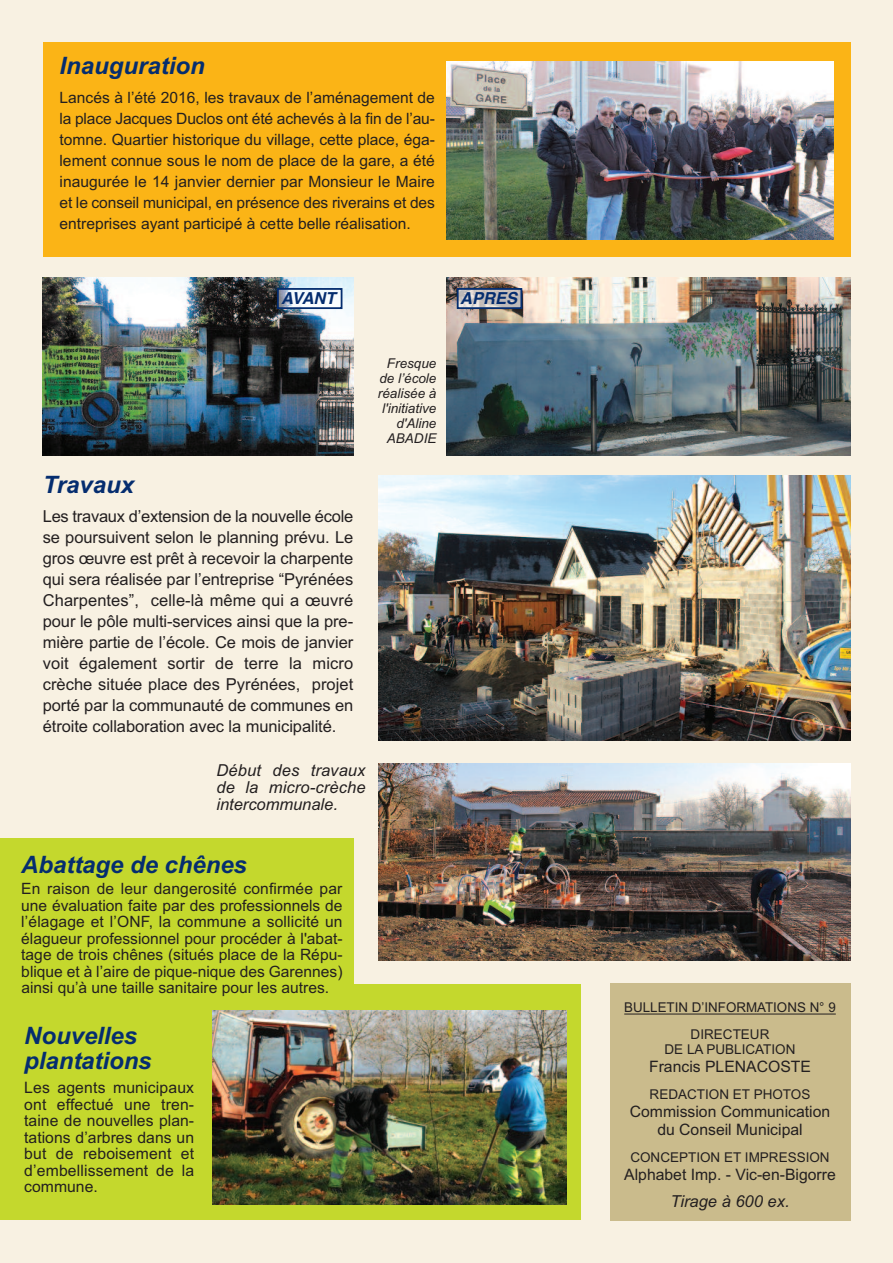
<style>
.page{position:relative;width:893px;height:1263px;background:#f8f1e2}
.page>*{position:absolute;margin:0;border:0;box-sizing:border-box;transform-origin:0 0}
.t1{font:italic 700 24px/25.5px "Arial";color:#052d6f}
.t2{font:16.5px/21px "Arial";letter-spacing:-.005em;color:#231f20;text-align:justify}
.t3{font:italic 16.5px/17.2px "Arial";letter-spacing:.005em;color:#231f20;text-align:justify}
.t4{font:italic 700 16.5px "Helvetica";color:#052d6f}
.t5{font:15.75px/16.5px "Arial";color:#231f20;text-align:center}
.t6{font:15.6px/21px "Arial";color:#231f20;text-align:justify}
.t7{font:13.5px/27px "Arial";color:#231f20;text-align:center}
.t8{font:italic 13.5px/15px "Arial";color:#231f20;text-align:right}
</style>
<div class="page">
<div style="left:0;top:984px;width:581px;height:236px;background:#c4d82d"></div>
<div style="left:610px;top:983px;width:240px;height:237px;background:#cabb8c"></div>
<hr style="left:624px;top:1013px;width:212px;height:1px;background:#231f20">
<div style="left:43px;top:43px;width:807px;height:214px;background:#fbb416"></div>
<img style="left:447px;top:61px;width:387px;height:179px">
<img style="left:378px;top:763px;width:472px;height:198px">
<img style="left:378px;top:476px;width:472px;height:264px">
<img style="left:212px;top:1010px;width:354px;height:194px">
<img style="left:43px;top:277px;width:310px;height:179px">
<img style="left:446px;top:277px;width:404px;height:179px">
<img style="left:280px;top:291px;width:59px;height:15px">
<div style="left:277px;top:288px;width:65px;height:21px;border:2px solid #052d6f"></div>
<img style="left:460px;top:291px;width:59px;height:15px">
<div style="left:457px;top:288px;width:65px;height:21px;border:2px solid #052d6f"></div>
<div style="left:0;top:838px;width:353px;height:146px;background:#c4d82d"></div>
<h1 class="t1" style="left:60px;top:53px;width:147px">Inauguration</h1>
<p class="t6" style="left:60px;top:87px;width:377px">Lancés à l’été 2016, les travaux de l’aménagement de la place Jacques Duclos ont été achevés à la fin de l’au&shy;tomne. Quartier historique du village, cette place, éga&shy;lement connue sous le nom de place de la gare, a été inaugurée le 14 janvier dernier par Monsieur le Maire et le conseil municipal, en présence des riverains et des entreprises ayant participé à cette belle réalisation.</p>
<p class="t4" style="left:281px;top:288px;width:56px">AVANT</p>
<p class="t4" style="left:460px;top:288px;width:58px">APRES</p>
<p class="t8" style="left:378px;top:356px;width:60px">Fresque de l’école réalisée à l'initiative d'Aline<br>ABADIE</p>
<h1 class="t1" style="left:43px;top:472px;width:93px">Travaux</h1>
<p class="t2" style="left:43px;top:505px;width:312px">Les travaux d’extension de la nouvelle école se poursuivent selon le planning prévu. Le gros œuvre est prêt à recevoir la charpente qui sera réalisée par l’entreprise “Pyrénées Charpentes”, celle-là même qui a œuvré pour le pôle multi-services ainsi que la pre&shy;mière partie de l’école. Ce mois de janvier voit également sortir de terre la micro crèche située place des Pyrénées, projet porté par la communauté de communes en étroite collaboration avec la municipalité.</p>
<p class="t3" style="left:216px;top:761px;width:151px">Début des travaux de la micro-crèche intercommunale.</p>
<h1 class="t1" style="left:21px;top:852px;width:227px">Abattage de chênes</h1>
<p class="t6" style="left:21px;top:880px;width:323px;line-height:16.5px">En raison de leur dangerosité confirmée par une évaluation faite par des professionnels de l’élagage et l’ONF, la commune a sollicité un élagueur professionnel pour procéder à l'abat&shy;tage de trois chênes (situés place de la Répu&shy;blique et à l’aire de pique-nique des Garennes) ainsi qu’à une taille sanitaire pour les autres.</p>
<h1 class="t1" style="left:24px;top:1023px;width:129px">Nouvelles plantations</h1>
<p class="t5" style="left:24px;top:1079px;width:171px;text-align:justify">Les agents municipaux ont effectué une tren&shy;taine de nouvelles plan&shy;tations d’arbres dans un but de reboisement et d’embellissement de la commune.</p>
<p class="t7" style="left:624px;top:994px;width:213px">BULLETIN D’INFORMATIONS N° 9<br>DIRECTEUR</p>
<p class="t7" style="left:664px;top:1035px;width:133px">DE LA PUBLICATION</p>
<p class="t5" style="left:649px;top:1058px;width:163px">Francis PLENACOSTE</p>
<p class="t7" style="left:650px;top:1080px;width:162px">REDACTION ET PHOTOS</p>
<p class="t5" style="left:630px;top:1102px;width:202px;line-height:18px">Commission Communication du Conseil Municipal</p>
<p class="t7" style="left:630px;top:1143px;width:201px">CONCEPTION ET IMPRESSION</p>
<p class="t5" style="left:624px;top:1166px;width:213px">Alphabet Imp. - Vic-en-Bigorre</p>
<p class="t3" style="left:670px;top:1192px;width:121px">Tirage à 600 ex.</p>
</div>
